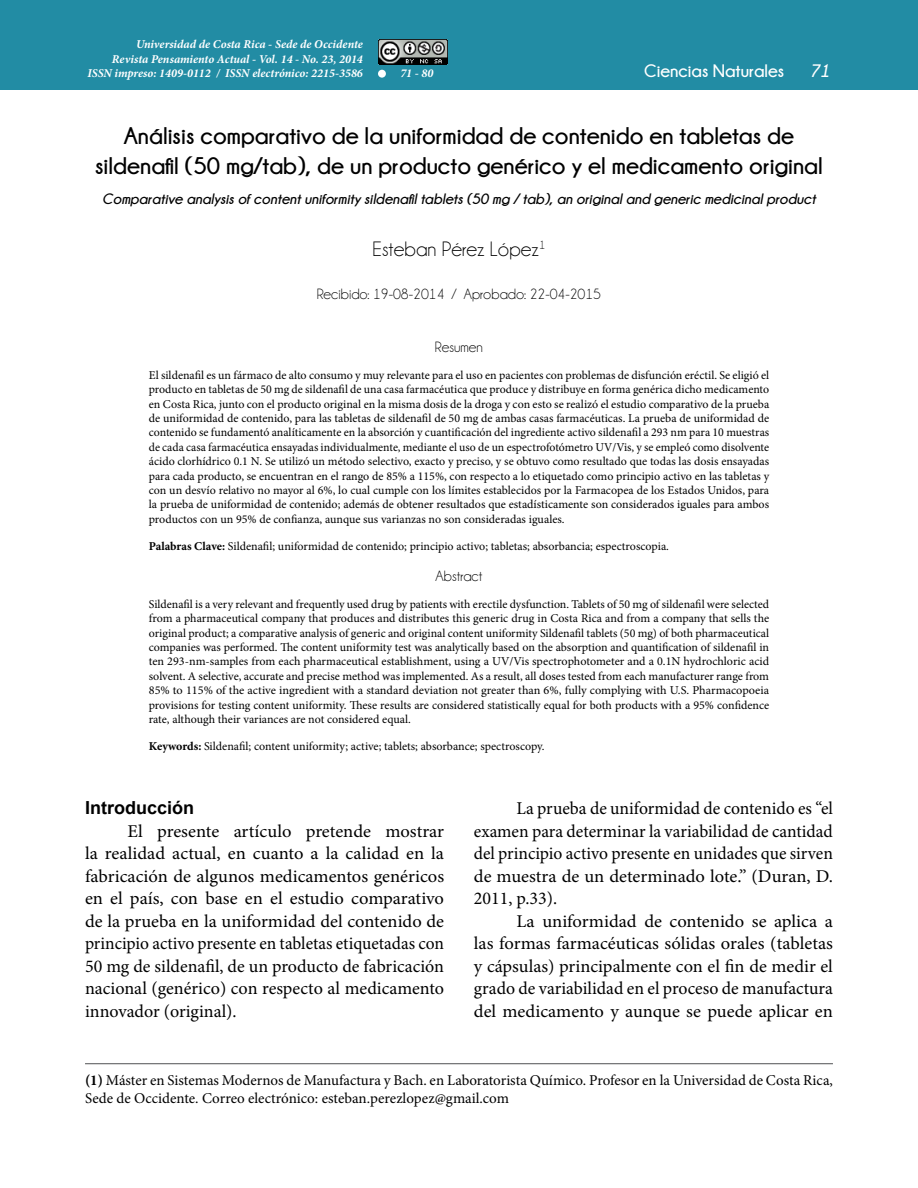
<style>
.page{position:relative;width:918px;height:1188px;background:#fff}
.page>*{position:absolute;margin:0;border:0;box-sizing:border-box;transform-origin:0 0}
.t1{font:700 24px/30px "Champagne&Limousines";color:#000;text-align:center}
.t2{font:21px "Champagne&Limousines";color:#000}
.t3{font:18px/22.5px "Minion Pro";color:#000;text-align:justify}
.t4{font:700 18px "Champagne&Limousines";color:#fff}
.t5{font:700 18px "Arial";color:#000}
.t6{font:italic 700 18px "Champagne&Limousines";color:#fff}
.t7{font:15px/18px "Minion Pro";color:#000}
.t8{font:italic 700 15px "Champagne&Limousines";color:#000}
.t9{font:15px "Champagne&Limousines";color:#000}
.t10{font:12px/14.4px "Minion Pro";color:#000;text-align:justify}
.t11{font:italic 700 12px/14.4px "Minion Pro";color:#fff;text-align:right}
.s1{font-weight:700}
</style>
<div class="page">
<div style="left:0;top:0;width:918px;height:89px;background:#228ca4"></div>
<div style="left:378px;top:70px;width:8px;height:8px;background:#fff;border-radius:50%"></div>
<img style="left:378px;top:39px;width:70px;height:25px">
<hr style="left:85px;top:1063px;width:748px;height:1px;background:#636466">
<p class="t11" style="left:87px;top:37px;width:277px">Universidad de Costa Rica - Sede de Occidente<br>Revista Pensamiento Actual - Vol. 14 - No. 23, 2014<br>ISSN impreso: 1409-0112 / ISSN electrónico: 2215-3586</p>
<p class="t11" style="left:400px;top:66px;width:35px">71 - 80</p>
<h3 class="t4" style="left:644px;top:61px;width:142px">Ciencias Naturales</h3>
<h3 class="t6" style="left:810px;top:61px;width:22px">71</h3>
<h1 class="t1" style="left:95px;top:121px;width:729px">Análisis comparativo de la uniformidad de contenido en tabletas de sildenafil (50 mg/tab), de un producto genérico y el medicamento original</h1>
<p class="t8" style="left:102px;top:191px;width:715px">Comparative analysis of content uniformity sildenafil tablets (50 mg / tab), an original and generic medicinal product</p>
<h2 class="t2" style="left:373px;top:237px;width:174px">Esteban Pérez López<sup>1</sup></h2>
<p class="t9" style="left:317px;top:286px;width:286px">Recibido: 19-08-2014 / Aprobado: 22-04-2015</p>
<p class="t9" style="left:435px;top:338px;width:50px">Resumen</p>
<p class="t10" style="left:149px;top:368px;width:622px">El sildenafil es un fármaco de alto consumo y muy relevante para el uso en pacientes con problemas de disfunción eréctil. Se eligió el producto en tabletas de 50 mg de sildenafil de una casa farmacéutica que produce y distribuye en forma genérica dicho medicamento en Costa Rica, junto con el producto original en la misma dosis de la droga y con esto se realizó el estudio comparativo de la prueba de uniformidad de contenido, para las tabletas de sildenafil de 50 mg de ambas casas farmacéuticas. La prueba de uniformidad de contenido se fundamentó analíticamente en la absorción y cuantificación del ingrediente activo sildenafil a 293 nm para 10 muestras de cada casa farmacéutica ensayadas individualmente, mediante el uso de un espectrofotómetro UV/Vis, y se empleó como disolvente ácido clorhídrico 0.1 N. Se utilizó un método selectivo, exacto y preciso, y se obtuvo como resultado que todas las dosis ensayadas para cada producto, se encuentran en el rango de 85% a 115%, con respecto a lo etiquetado como principio activo en las tabletas y con un desvío relativo no mayor al 6%, lo cual cumple con los límites establecidos por la Farmacopea de los Estados Unidos, para la prueba de uniformidad de contenido; además de obtener resultados que estadísticamente son considerados iguales para ambos productos con un 95% de confianza, aunque sus varianzas no son consideradas iguales.</p>
<p class="t10" style="left:149px;top:539px;width:522px"><span class="s1">Palabras Clave:</span> Sildenafil; uniformidad de contenido; principio activo; tabletas; absorbancia; espectroscopia.</p>
<p class="t9" style="left:436px;top:567px;width:48px">Abstract</p>
<p class="t10" style="left:149px;top:597px;width:622px">Sildenafil is a very relevant and frequently used drug by patients with erectile dysfunction. Tablets of 50 mg of sildenafil were selected from a pharmaceutical company that produces and distributes this generic drug in Costa Rica and from a company that sells the original product; a comparative analysis of generic and original content uniformity Sildenafil tablets (50 mg) of both pharmaceutical companies was performed. The content uniformity test was analytically based on the absorption and quantification of sildenafil in ten 293-nm-samples from each pharmaceutical establishment, using a UV/Vis spectrophotometer and a 0.1N hydrochloric acid solvent. A selective, accurate and precise method was implemented. As a result, all doses tested from each manufacturer range from 85% to 115% of the active ingredient with a standard deviation not greater than 6%, fully complying with U.S. Pharmacopoeia provisions for testing content uniformity. These results are considered statistically equal for both products with a 95% confidence rate, although their variances are not considered equal.</p>
<p class="t10" style="left:149px;top:739px;width:397px"><span class="s1">Keywords:</span> Sildenafil; content uniformity; active; tablets; absorbance; spectroscopy.</p>
<h3 class="t5" style="left:85px;top:795px;width:111px">Introducción</h3>
<p class="t3" style="left:85px;top:820px;width:361px;text-indent:43px">El presente artículo pretende mostrar la realidad actual, en cuanto a la calidad en la fabricación de algunos medicamentos genéricos en el país, con base en el estudio comparativo de la prueba en la uniformidad del contenido de principio activo presente en tabletas etiquetadas con 50 mg de sildenafil, de un producto de fabricación nacional (genérico) con respecto al medicamento innovador (original).</p>
<h3 class="t3" style="left:474px;top:797px;width:361px;text-indent:43px">La prueba de uniformidad de contenido es “el examen para determinar la variabilidad de cantidad del principio activo presente en unidades que sirven de muestra de un determinado lote.” (Duran, D.<br>2011, p.33).</h3>
<h3 class="t3" style="left:474px;top:910px;width:361px;text-indent:43px">La uniformidad de contenido se aplica a las formas farmacéuticas sólidas orales (tabletas y cápsulas) principalmente con el fin de medir el grado de variabilidad en el proceso de manufactura del medicamento y aunque se puede aplicar en</h3>
<p class="t7" style="left:85px;top:1071px;width:749px"><span class="s1">(1)</span> Máster en Sistemas Modernos de Manufactura y Bach. en Laboratorista Químico. Profesor en la Universidad de Costa Rica,<br>Sede de Occidente. Correo electrónico: esteban.perezlopez@gmail.com</p>
</div>
